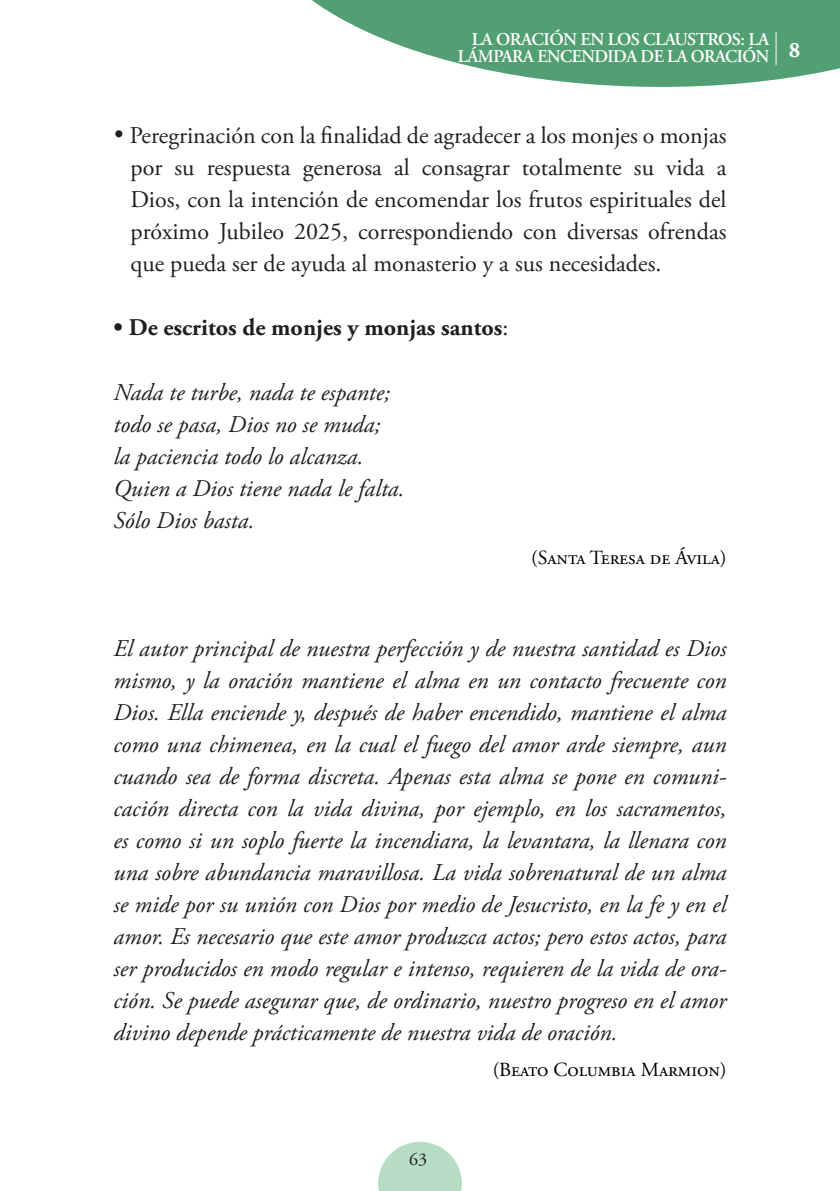
<style>
.page{position:relative;width:840px;height:1191px;background:#fff}
.page>*{position:absolute;margin:0;border:0;box-sizing:border-box;transform-origin:0 0}
.t1{font:italic 24px/32px "Adobe Garamond Pro";color:#231f20}
.t2{font:24px/32px "Adobe Garamond Pro";color:#231f20;text-align:justify}
.t3{font:700 24px "Adobe Garamond Pro";color:#231f20}
.t4{font:700 22px "Adobe Garamond Pro";color:#fff}
.t5{font:20px "Adobe Garamond Pro";color:#000}
.t6{font:600 18px/17px "Adobe Garamond Pro";letter-spacing:-.03em;color:#fff;text-align:right}
.t7{font:18px "Adobe Garamond Pro";color:#231f20}
.s1{font-weight:400}
</style>
<div class="page">
<svg style="left:378px;top:1141px;width:83px;height:50px"></svg>
<svg style="left:311px;top:0;width:528px;height:87px;fill:#519f72"></svg>
<hr style="left:775px;top:32px;width:1px;height:33px;background:#fff">
<p class="t6" style="left:457px;top:31px;width:313px">LA ORACIÓN EN LOS CLAUSTROS: LA<br>LÁMPARA ENCENDIDA DE LA ORACIÓN</p>
<p class="t4" style="left:788px;top:37px;width:13px">8</p>
<p class="t2" style="left:130px;top:121px;width:597px;text-indent:-17px">• Peregrinación con la finalidad de agradecer a los monjes o monjas por su respuesta generosa al consagrar totalmente su vida a Dios, con la intención de encomendar los frutos espirituales del próximo Jubileo 2025, correspondiendo con diversas ofrendas que pueda ser de ayuda al monasterio y a sus necesidades.</p>
<p class="t3" style="left:113px;top:314px;width:396px">• De escritos de monjes y monjas santos<span class="s1">:</span></p>
<p class="t1" style="left:113px;top:376px;width:292px">Nada te turbe, nada te espante; todo se pasa, Dios no se muda;<br>la paciencia todo lo alcanza.<br>Quien a Dios tiene nada le falta.<br>Sólo Dios basta.</p>
<p class="t5" style="left:531px;top:545px;width:196px">(Santa Teresa de Ávila)</p>
<p class="t1" style="left:113px;top:632px;width:614px;text-align:justify">El autor principal de nuestra perfección y de nuestra santidad es Dios mismo, y la oración mantiene el alma en un contacto frecuente con Dios. Ella enciende y, después de haber encendido, mantiene el alma como una chimenea, en la cual el fuego del amor arde siempre, aun cuando sea de forma discreta. Apenas esta alma se pone en comuni&shy;cación directa con la vida divina, por ejemplo, en los sacramentos, es como si un soplo fuerte la incendiara, la levantara, la llenara con una sobre abundancia maravillosa. La vida sobrenatural de un alma se mide por su unión con Dios por medio de Jesucristo, en la fe y en el amor. Es necesario que este amor produzca actos; pero estos actos, para ser producidos en modo regular e intenso, requieren de la vida de ora&shy;ción. Se puede asegurar que, de ordinario, nuestro progreso en el amor divino depende prácticamente de nuestra vida de oración.</p>
<p class="t5" style="left:492px;top:1057px;width:235px">(Beato Columbia Marmion)</p>
<p class="t7" style="left:409px;top:1148px;width:19px">63</p>
</div>
